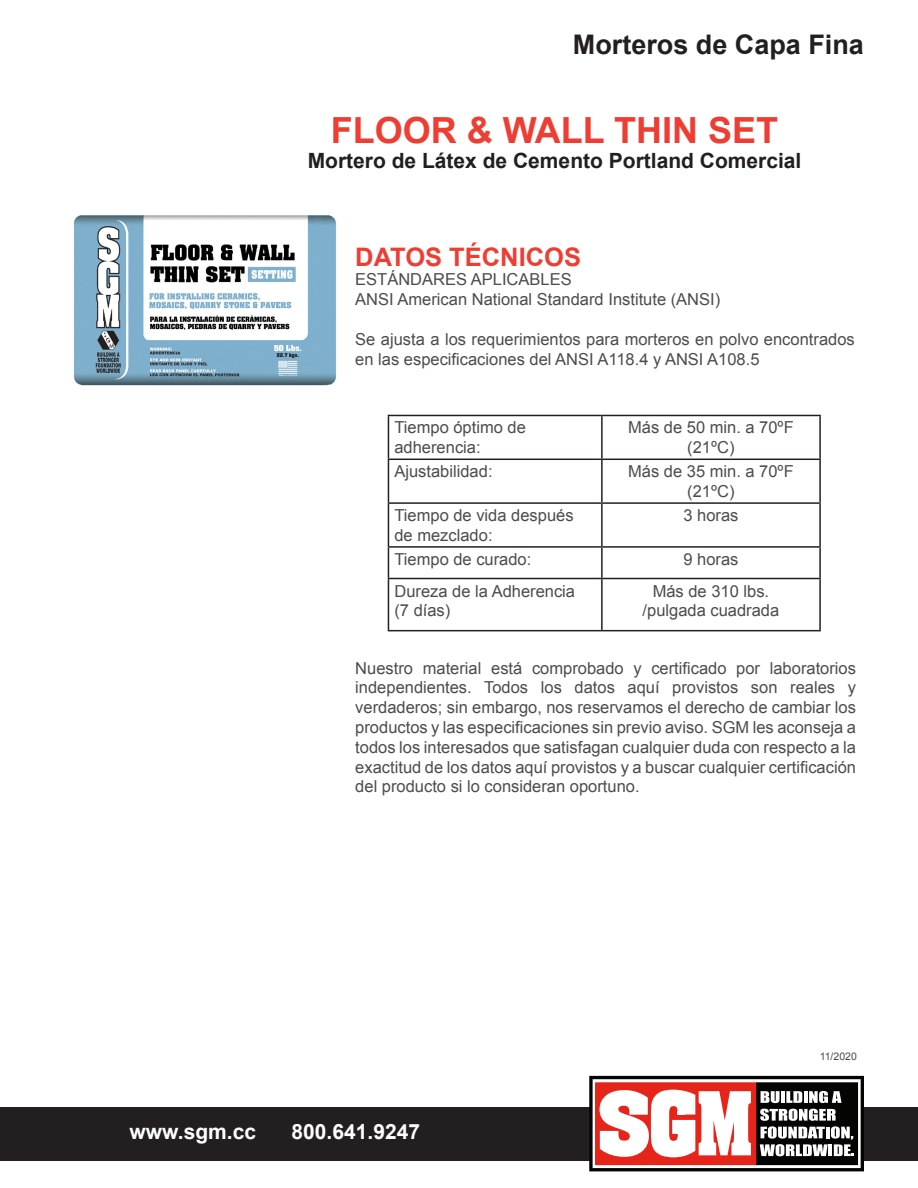
<style>
.page{position:relative;width:918px;height:1188px;background:#fff}
.page>*{position:absolute;margin:0;border:0;box-sizing:border-box;transform-origin:0 0}
.t1{font:700 36px "Arial";color:#ee3e34}
.t2{font:700 27px "Arial";color:#231f20}
.t3{font:700 25.5px "Arial";color:#ee3e34}
.t4{font:700 21px "Arial";color:#231f20}
.t5{font:700 21px "Arial";color:#fff}
.t6{font:16.5px/19.8px "Arial";color:#4b4c4d;text-align:center}
.t7{font:10.5px "Arial";color:#4b4c4d}
</style>
<div class="page">
<div style="left:0;top:1107px;width:918px;height:54px;background:#231f20"></div>
<svg style="left:589px;top:1076px;width:275px;height:95px;background:#ae8683"></svg>
<hr style="left:388px;top:415px;width:214px;height:1px;background:#231f20">
<hr style="left:388px;top:416px;width:1px;height:43px;background:#231f20">
<hr style="left:602px;top:415px;width:219px;height:1px;background:#231f20">
<hr style="left:601px;top:416px;width:2px;height:43px;background:#231f20">
<hr style="left:819px;top:416px;width:2px;height:43px;background:#231f20">
<hr style="left:388px;top:459px;width:214px;height:1px;background:#231f20">
<hr style="left:388px;top:460px;width:1px;height:42px;background:#231f20">
<hr style="left:602px;top:459px;width:219px;height:1px;background:#231f20">
<hr style="left:601px;top:460px;width:2px;height:42px;background:#231f20">
<hr style="left:819px;top:460px;width:2px;height:42px;background:#231f20">
<hr style="left:388px;top:502px;width:214px;height:2px;background:#231f20">
<hr style="left:388px;top:504px;width:1px;height:42px;background:#231f20">
<hr style="left:602px;top:502px;width:219px;height:2px;background:#231f20">
<hr style="left:601px;top:504px;width:2px;height:42px;background:#231f20">
<hr style="left:819px;top:504px;width:2px;height:42px;background:#231f20">
<hr style="left:388px;top:546px;width:214px;height:2px;background:#231f20">
<hr style="left:388px;top:548px;width:1px;height:30px;background:#231f20">
<hr style="left:602px;top:546px;width:219px;height:2px;background:#231f20">
<hr style="left:601px;top:548px;width:2px;height:30px;background:#231f20">
<hr style="left:819px;top:548px;width:2px;height:30px;background:#231f20">
<hr style="left:388px;top:578px;width:214px;height:1px;background:#231f20">
<hr style="left:388px;top:579px;width:1px;height:51px;background:#231f20">
<hr style="left:602px;top:578px;width:219px;height:1px;background:#231f20">
<hr style="left:601px;top:579px;width:2px;height:51px;background:#231f20">
<hr style="left:819px;top:579px;width:2px;height:51px;background:#231f20">
<hr style="left:388px;top:630px;width:214px;height:1px;background:#231f20">
<hr style="left:602px;top:630px;width:219px;height:1px;background:#231f20">
<img style="left:73px;top:215px;width:264px;height:171px">
<p class="t2" style="left:573px;top:26px;width:293px">Morteros de Capa Fina</p>
<p class="t1" style="left:331px;top:106px;width:449px">FLOOR &amp; WALL THIN SET</p>
<p class="t4" style="left:308px;top:147px;width:495px">Mortero de Látex de Cemento Portland Comercial</p>
<p class="t3" style="left:355px;top:240px;width:227px">DATOS TÉCNICOS</p>
<p class="t6" style="left:355px;top:270px;width:218px">ESTÁNDARES APLICABLES</p>
<p class="t6" style="left:355px;top:290px;width:366px">ANSI American National Standard Institute (ANSI)</p>
<p class="t6" style="left:355px;top:329px;width:501px;text-align:left">Se ajusta a los requerimientos para morteros en polvo encontrados en las especificaciones del ANSI A118.4 y ANSI A108.5</p>
<p class="t6" style="left:394px;top:418px;width:133px">Tiempo óptimo de</p>
<p class="t6" style="left:394px;top:438px;width:88px">adherencia:</p>
<p class="t6" style="left:628px;top:418px;width:167px">Más de 50 min. a 70ºF (21ºC)</p>
<p class="t6" style="left:394px;top:462px;width:100px">Ajustabilidad:</p>
<p class="t6" style="left:628px;top:462px;width:167px">Más de 35 min. a 70ºF (21ºC)</p>
<p class="t6" style="left:394px;top:506px;width:181px;text-align:left">Tiempo de vida después de mezclado:</p>
<p class="t6" style="left:683px;top:506px;width:57px">3 horas</p>
<p class="t6" style="left:394px;top:549px;width:138px">Tiempo de curado:</p>
<p class="t6" style="left:683px;top:549px;width:57px">9 horas</p>
<p class="t6" style="left:394px;top:581px;width:182px">Dureza de la Adherencia</p>
<p class="t6" style="left:394px;top:601px;width:57px">(7 días)</p>
<p class="t6" style="left:643px;top:581px;width:138px">Más de 310 lbs. /pulgada cuadrada</p>
<p class="t6" style="left:355px;top:658px;width:502px;text-align:justify">Nuestro material está comprobado y certificado por laboratorios independientes. Todos los datos aquí provistos son reales y verdaderos; sin embargo, nos reservamos el derecho de cambiar los productos y las especificaciones sin previo aviso. SGM les aconseja a todos los interesados que satisfagan cualquier duda con respecto a la exactitud de los datos aquí provistos y a buscar cualquier certificación del producto si lo consideran oportuno.</p>
<p class="t5" style="left:130px;top:1118px;width:128px">www.sgm.cc</p>
<p class="t5" style="left:292px;top:1118px;width:130px">800.641.9247</p>
<p class="t7" style="left:820px;top:1049px;width:39px">11/2020</p>
</div>
